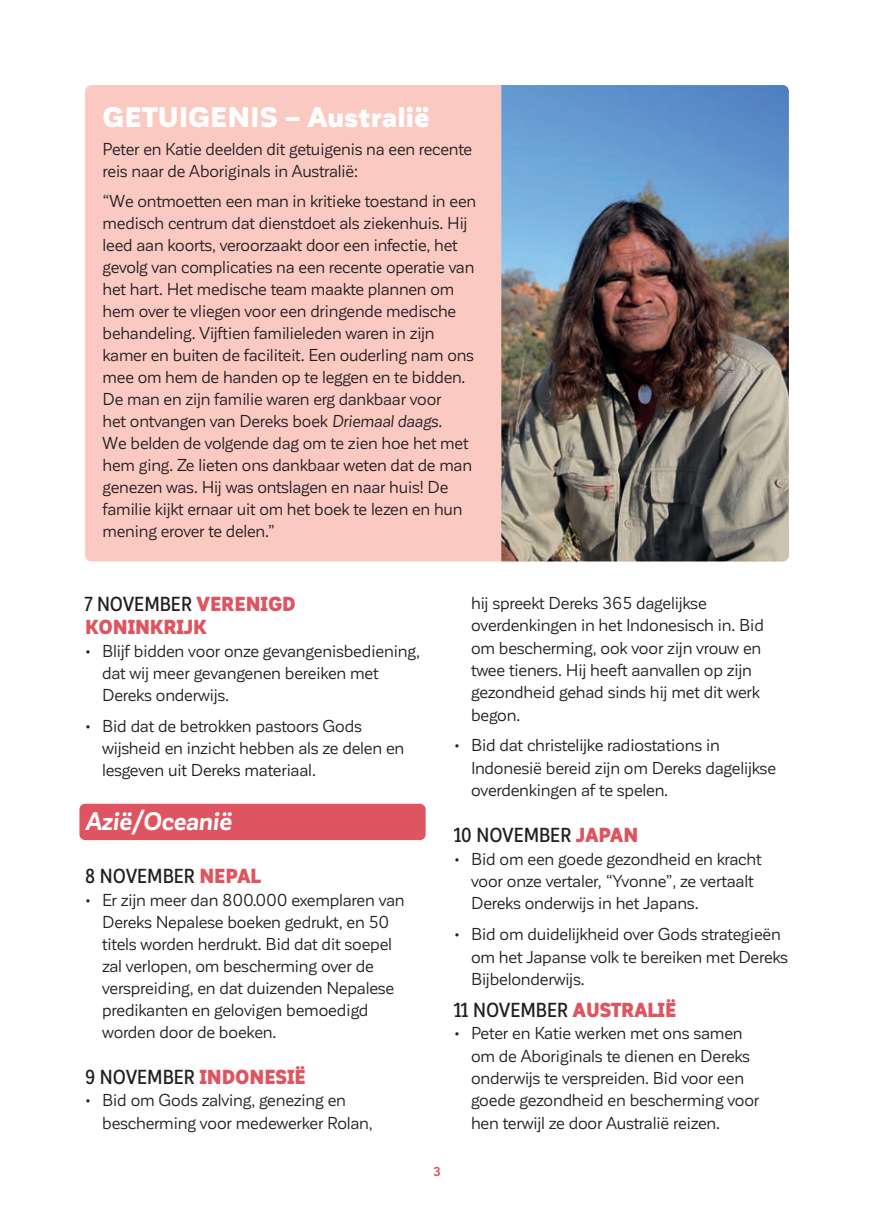
<style>
.page{position:relative;width:874px;height:1225px;background:#fff}
.page>*{position:absolute;margin:0;border:0;box-sizing:border-box;transform-origin:0 0}
.t1{font:900 27.8px "Corporative Sans";letter-spacing:.005em;color:#fff}
.t2{font:italic 700 25px "Corporative Sans";letter-spacing:-.005em;color:#fff}
.t3{font:500 20px "Corporative Sans Alt Cnd";color:#231f20}
.t4{font:900 20px/23.2px "Corporative Sans Alt Cnd";letter-spacing:-.005em;color:#de5561}
.t5{font:17px/22px "Corporative Sans";letter-spacing:-.01em;color:#231f20}
.t6{font:700 12.8px "Corporative Sans";color:#de5561}
.s1{font-style:italic}
.s2{font-weight:500;color:#231f20}
.s3{font-weight:900;color:#de5561}
</style>
<div class="page">
<div style="left:79px;top:803px;width:346px;height:37px;background:#de5561;border-radius:6px"></div>
<div style="left:85px;top:85px;width:703px;height:476px;background:#fac9c2;border-radius:6px"></div>
<img style="left:501px;top:85px;width:287px;height:476px">
<h1 class="t1" style="left:103px;top:102px;width:328px">GETUIGENIS – Australië</h1>
<p class="t5" style="left:102px;top:138px;width:371px">Peter en Katie deelden dit getuigenis na een recente reis naar de Aboriginals in Australië:</p>
<p class="t5" style="left:102px;top:190px;width:375px">“We ontmoetten een man in kritieke toestand in een medisch centrum dat dienstdoet als ziekenhuis. Hij leed aan koorts, veroorzaakt door een infectie, het gevolg van complicaties na een recente operatie van het hart. Het medische team maakte plannen om hem over te vliegen voor een dringende medische behandeling. Vijftien familieleden waren in zijn kamer en buiten de faciliteit. Een ouderling nam ons mee om hem de handen op te leggen en te bidden.<br>De man en zijn familie waren erg dankbaar voor<br>het ontvangen van Dereks boek <span class="s1">Driemaal daags</span>.<br>We belden de volgende dag om te zien hoe het met hem ging. Ze lieten ons dankbaar weten dat de man genezen was. Hij was ontslagen en naar huis! De familie kijkt ernaar uit om het boek te lezen en hun mening erover te delen.”</p>
<p class="t4" style="left:85px;top:593px;width:212px"><span class="s2">7 NOVEMBER</span> VERENIGD<br>KONINKRIJK</p>
<p class="t5" style="left:102px;top:639px;width:319px;text-indent:-17px">• Blijf bidden voor onze gevangenisbediening, dat wij meer gevangenen bereiken met<br>Dereks onderwijs.</p>
<p class="t5" style="left:102px;top:714px;width:303px;text-indent:-17px">• Bid dat de betrokken pastoors Gods wijsheid en inzicht hebben als ze delen en lesgeven uit Dereks materiaal.</p>
<h2 class="t2" style="left:85px;top:807px;width:148px">Azië/Oceanië</h2>
<p class="t3" style="left:85px;top:865px;width:177px">8 NOVEMBER <span class="s3">NEPAL</span></p>
<p class="t5" style="left:102px;top:888px;width:304px;text-indent:-17px">• Er zijn meer dan 800.000 exemplaren van Dereks Nepalese boeken gedrukt, en 50 titels worden herdrukt. Bid dat dit soepel zal verlopen, om bescherming over de verspreiding, en dat duizenden Nepalese predikanten en gelovigen bemoedigd worden door de boeken.</p>
<p class="t3" style="left:85px;top:1066px;width:222px">9 NOVEMBER <span class="s3">INDONESIË</span></p>
<p class="t5" style="left:102px;top:1089px;width:272px;text-indent:-17px">• Bid om Gods zalving, genezing en bescherming voor medewerker Rolan,</p>
<p class="t5" style="left:471px;top:592px;width:294px">hij spreekt Dereks 365 dagelijkse overdenkingen in het Indonesisch in. Bid om bescherming, ook voor zijn vrouw en twee tieners. Hij heeft aanvallen op zijn gezondheid gehad sinds hij met dit werk begon.</p>
<p class="t5" style="left:471px;top:734px;width:306px;text-indent:-17px">• Bid dat christelijke radiostations in<br>Indonesië bereid zijn om Dereks dagelijkse overdenkingen af te spelen.</p>
<p class="t3" style="left:454px;top:824px;width:186px">10 NOVEMBER <span class="s3">JAPAN</span></p>
<p class="t5" style="left:471px;top:847px;width:292px;text-indent:-17px">• Bid om een goede gezondheid en kracht voor onze vertaler, “Yvonne”, ze vertaalt<br>Dereks onderwijs in het Japans.</p>
<p class="t5" style="left:471px;top:923px;width:318px;text-indent:-17px">• Bid om duidelijkheid over Gods strategieën om het Japanse volk te bereiken met Dereks<br>Bijbelonderwijs.</p>
<p class="t3" style="left:454px;top:999px;width:223px">11 NOVEMBER <span class="s3">AUSTRALIË</span></p>
<p class="t5" style="left:471px;top:1022px;width:290px;text-indent:-17px">• Peter en Katie werken met ons samen om de Aboriginals te dienen en Dereks onderwijs te verspreiden. Bid voor een goede gezondheid en bescherming voor hen terwijl ze door Australië reizen.</p>
<p class="t6" style="left:433px;top:1164px;width:9px">3</p>
</div>
